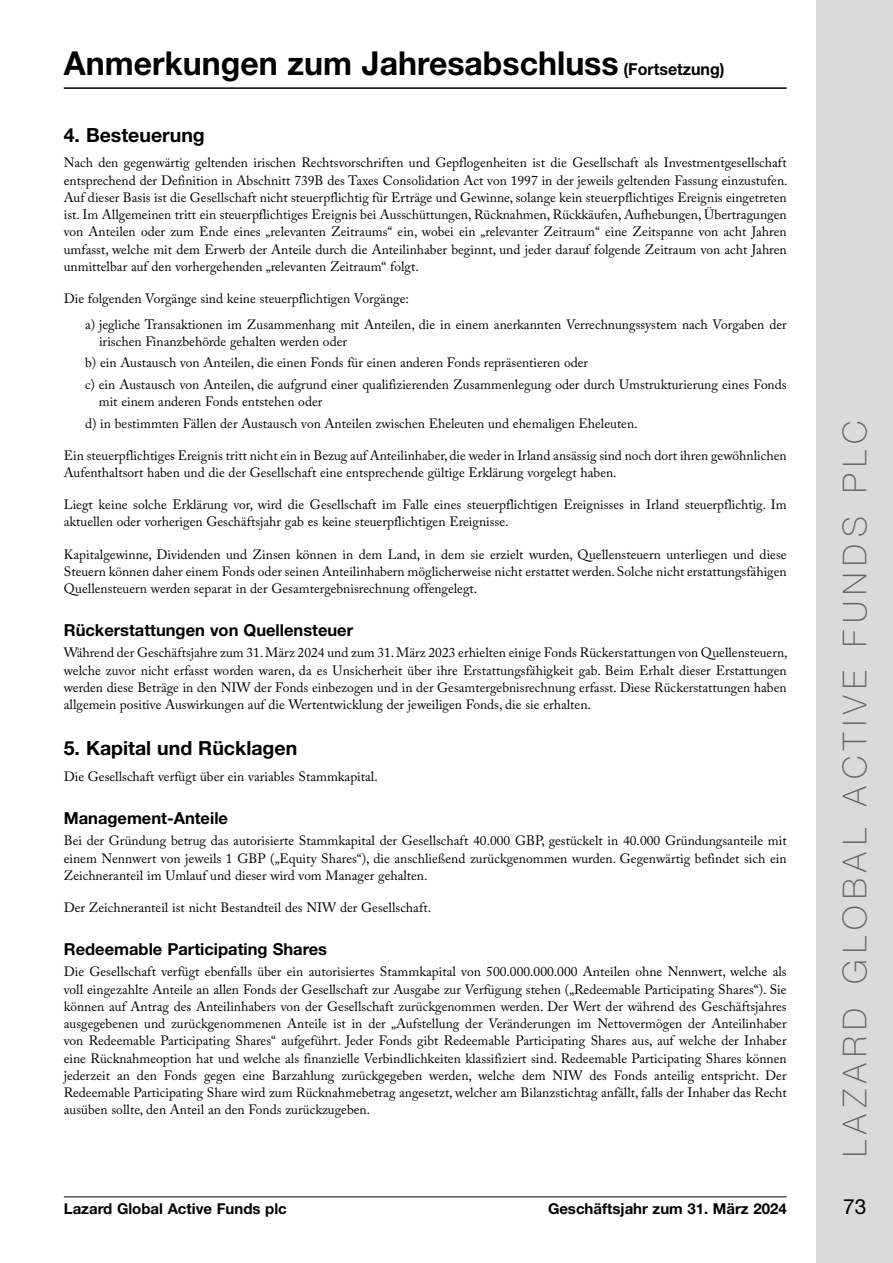
<style>
.page{position:relative;width:893px;height:1263px;background:#fff}
.page>*{position:absolute;margin:0;border:0;box-sizing:border-box;transform-origin:0 0}
.t1{font:700 33px "Helvetica Neue LT Std";color:#000}
.t2{font:100 33px "Helvetica Neue LT Std";letter-spacing:.2em;color:#646363}
.t3{font:21px "Helvetica Neue LT Std";color:#000}
.t4{font:700 19.5px "Helvetica Neue LT Std";color:#000}
.t5{font:700 16.5px "Helvetica Neue LT Std";color:#000}
.t6{font:700 15px "Helvetica Neue LT Std";color:#000}
.t7{font:13.5px/17.2px "Adobe Caslon Pro";color:#000;text-align:justify}
.s1{font-size:16.5px}
</style>
<div class="page">
<div style="left:816px;top:0;width:77px;height:1263px;background:#dadada"></div>
<hr style="left:64px;top:1196px;width:723px;height:1px;background:#000">
<hr style="left:64px;top:87px;width:723px;height:2px;background:#000">
<h1 class="t1" style="left:64px;top:42px;width:662px">Anmerkungen zum Jahresabschluss <span class="s1">(Fortsetzung)</span></h1>
<h3 class="t4" style="left:64px;top:122px;width:143px">4. Besteuerung</h3>
<p class="t7" style="left:64px;top:154px;width:725px">Nach den gegenwärtig geltenden irischen Rechtsvorschriften und Gepflogenheiten ist die Gesellschaft als Investmentgesellschaft entsprechend der Definition in Abschnitt 739B des Taxes Consolidation Act von 1997 in der jeweils geltenden Fassung einzustufen.<br>Auf dieser Basis ist die Gesellschaft nicht steuerpflichtig für Erträge und Gewinne, solange kein steuerpflichtiges Ereignis eingetreten ist. Im Allgemeinen tritt ein steuerpflichtiges Ereignis bei Ausschüttungen, Rücknahmen, Rückkäufen, Aufhebungen, Übertragungen von Anteilen oder zum Ende eines „relevanten Zeitraums“ ein, wobei ein „relevanter Zeitraum“ eine Zeitspanne von acht Jahren umfasst, welche mit dem Erwerb der Anteile durch die Anteilinhaber beginnt, und jeder darauf folgende Zeitraum von acht Jahren unmittelbar auf den vorhergehenden „relevanten Zeitraum“ folgt.</p>
<p class="t7" style="left:85px;top:285px;width:703px;line-height:25.8px;text-indent:-21px">Die folgenden Vorgänge sind keine steuerpflichtigen Vorgänge:<br>a) jegliche Transaktionen im Zusammenhang mit Anteilen, die in einem anerkannten Verrechnungssystem nach Vorgaben der</p>
<p class="t7" style="left:85px;top:331px;width:703px;line-height:21.5px;text-align:left;text-indent:14px">irischen Finanzbehörde gehalten werden oder<br>b) ein Austausch von Anteilen, die einen Fonds für einen anderen Fonds repräsentieren oder<br>c) ein Austausch von Anteilen, die aufgrund einer qualifizierenden Zusammenlegung oder durch Umstrukturierung eines Fonds</p>
<p class="t7" style="left:85px;top:391px;width:554px;line-height:21.5px;text-indent:14px">mit einem anderen Fonds entstehen oder<br>d) in bestimmten Fällen der Austausch von Anteilen zwischen Eheleuten und ehemaligen Eheleuten.</p>
<p class="t7" style="left:64px;top:447px;width:724px">Ein steuerpflichtiges Ereignis tritt nicht ein in Bezug auf Anteilinhaber, die weder in Irland ansässig sind noch dort ihren gewöhnlichen<br>Aufenthaltsort haben und die der Gesellschaft eine entsprechende gültige Erklärung vorgelegt haben.</p>
<p class="t7" style="left:64px;top:496px;width:724px">Liegt keine solche Erklärung vor, wird die Gesellschaft im Falle eines steuerpflichtigen Ereignisses in Irland steuerpflichtig. Im aktuellen oder vorherigen Geschäftsjahr gab es keine steuerpflichtigen Ereignisse.</p>
<p class="t7" style="left:64px;top:545px;width:724px">Kapitalgewinne, Dividenden und Zinsen können in dem Land, in dem sie erzielt wurden, Quellensteuern unterliegen und diese Steuern können daher einem Fonds oder seinen Anteilinhabern möglicherweise nicht erstattet werden. Solche nicht erstattungsfähigen Quellensteuern werden separat in der Gesamtergebnisrechnung offengelegt.</p>
<p class="t5" style="left:64px;top:620px;width:291px">Rückerstattungen von Quellensteuer</p>
<p class="t7" style="left:64px;top:644px;width:725px">Während der Geschäftsjahre zum 31. März 2024 und zum 31. März 2023 erhielten einige Fonds Rückerstattungen von Quellensteuern, welche zuvor nicht erfasst worden waren, da es Unsicherheit über ihre Erstattungsfähigkeit gab. Beim Erhalt dieser Erstattungen werden diese Beträge in den NIW der Fonds einbezogen und in der Gesamtergebnisrechnung erfasst. Diese Rückerstattungen haben allgemein positive Auswirkungen auf die Wertentwicklung der jeweiligen Fonds, die sie erhalten.</p>
<h3 class="t4" style="left:64px;top:736px;width:235px">5. Kapital und Rücklagen</h3>
<p class="t7" style="left:64px;top:768px;width:316px">Die Gesellschaft verfügt über ein variables Stammkapital.</p>
<p class="t5" style="left:64px;top:808px;width:166px">Management-Anteile</p>
<p class="t7" style="left:64px;top:832px;width:724px">Bei der Gründung betrug das autorisierte Stammkapital der Gesellschaft 40.000 GBP, gestückelt in 40.000 Gründungsanteile mit einem Nennwert von jeweils 1 GBP („Equity Shares“), die anschließend zurückgenommen wurden. Gegenwärtig befindet sich ein Zeichneranteil im Umlauf und dieser wird vom Manager gehalten.</p>
<p class="t7" style="left:64px;top:899px;width:369px">Der Zeichneranteil ist nicht Bestandteil des NIW der Gesellschaft.</p>
<p class="t5" style="left:64px;top:939px;width:265px">Redeemable Participating Shares</p>
<p class="t7" style="left:64px;top:963px;width:724px">Die Gesellschaft verfügt ebenfalls über ein autorisiertes Stammkapital von 500.000.000.000 Anteilen ohne Nennwert, welche als voll eingezahlte Anteile an allen Fonds der Gesellschaft zur Ausgabe zur Verfügung stehen („Redeemable Participating Shares“). Sie können auf Antrag des Anteilinhabers von der Gesellschaft zurückgenommen werden. Der Wert der während des Geschäftsjahres ausgegebenen und zurückgenommenen Anteile ist in der „Aufstellung der Veränderungen im Nettovermögen der Anteilinhaber von Redeemable Participating Shares“ aufgeführt. Jeder Fonds gibt Redeemable Participating Shares aus, auf welche der Inhaber eine Rücknahmeoption hat und welche als finanzielle Verbindlichkeiten klassifiziert sind. Redeemable Participating Shares können jederzeit an den Fonds gegen eine Barzahlung zurückgegeben werden, welche dem NIW des Fonds anteilig entspricht. Der Redeemable Participating Share wird zum Rücknahmebetrag angesetzt, welcher am Bilanzstichtag anfällt, falls der Inhaber das Recht ausüben sollte, den Anteil an den Fonds zurückzugeben.</p>
<h1 class="t2" style="left:836px;top:1157px;width:738px;rotate:-90deg">LAZARD GLOBAL ACTIVE FUNDS PLC</h1>
<p class="t6" style="left:64px;top:1199px;width:225px">Lazard Global Active Funds plc</p>
<p class="t6" style="left:548px;top:1199px;width:240px">Geschäftsjahr zum 31. März 2024</p>
<h2 class="t3" style="left:843px;top:1194px;width:25px">73</h2>
</div>
